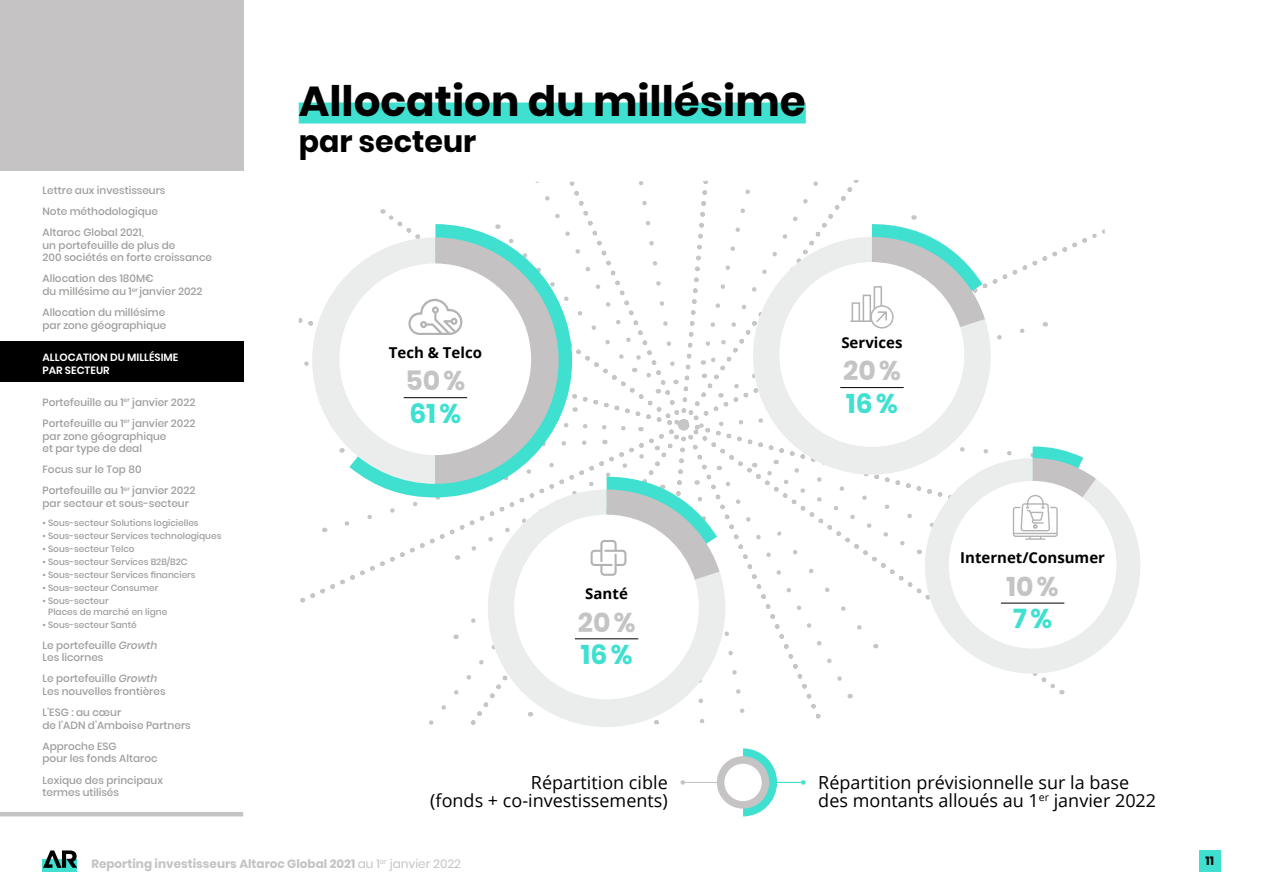
<style>
.page{position:relative;width:1263px;height:893px;background:#fff}
.page>*{position:absolute;margin:0;border:0;box-sizing:border-box;transform-origin:0 0}
.T1{font:700 42px "Poppins";color:#000}
.T2{font:700 30px "Poppins";color:#000}
.t1{font:700 27px "Poppins";color:#c5c3c4}
.t2{font:700 27px "Poppins";color:#40e0d1}
.t3{font:18px/18px "Open Sans";color:#000}
.t4{font:700 15px "Open Sans";color:#000}
.t5{font:700 12px "Poppins";color:#c5c3c4}
.t6{font:700 12px "Poppins";color:#000}
.SOMMAIRE{font:500 10.5px/12.6px "Poppins";color:#9d9d9c}
.t7{font:600 10.5px/12.6px "Poppins";color:#fff}
.SOMMAIRE_Focus{font:500 9px/10.8px "Poppins";color:#9d9d9c}
.s1{font-style:italic}
.s2{font-weight:400}
</style>
<div class="page">
<div style="left:1199px;top:850px;width:21px;height:22px;background:#40e0d1"></div>
<div style="left:43px;top:859px;width:34px;height:13px;background:#40e0d1"></div>
<svg style="left:43px;top:850px;width:34px;height:18px"></svg>
<div style="left:0;top:0;width:243px;height:170px;background:#c5c3c4"></div>
<hr style="left:0;top:812px;width:243px;height:4px;background:#c5c3c4">
<div style="left:299px;top:103px;width:507px;height:21px;background:#40e0d1"></div>
<svg style="left:1115px;top:497px;width:25px;height:138px;fill:#ebeded"></svg>
<svg style="left:299px;top:180px;width:816px;height:547px"></svg>
<hr style="left:683px;top:782px;width:54px;height:1px;background:#c5c3c4">
<svg style="left:680px;top:780px;width:5px;height:5px"></svg>
<svg style="left:743px;top:748px;width:62px;height:68px"></svg>
<div style="left:721px;top:760px;width:44px;height:45px;background:#fff;border-radius:50%"></div>
<div style="left:717px;top:756px;width:52px;height:53px;border:8px solid #c5c3c4;border-radius:50%"></div>
<div style="left:0;top:341px;width:243px;height:41px;background:#000"></div>
<p class="SOMMAIRE" style="left:43px;top:184px;width:124px">Lettre aux investisseurs</p>
<p class="SOMMAIRE" style="left:43px;top:205px;width:117px">Note méthodologique</p>
<p class="SOMMAIRE" style="left:43px;top:226px;width:171px">Altaroc Global 2021,<br>un portefeuille de plus de<br>200 sociétés en forte croissance</p>
<p class="SOMMAIRE" style="left:43px;top:272px;width:161px">Allocation des 180M€<br>du millésime au 1<sup>er</sup> janvier 2022</p>
<p class="SOMMAIRE" style="left:43px;top:306px;width:125px">Allocation du millésime par zone géographique</p>
<p class="t7" style="left:43px;top:351px;width:137px">ALLOCATION DU MILLÉSIME<br>PAR SECTEUR</p>
<p class="SOMMAIRE" style="left:43px;top:396px;width:154px">Portefeuille au 1<sup>er</sup> janvier 2022</p>
<p class="SOMMAIRE" style="left:43px;top:417px;width:154px">Portefeuille au 1<sup>er</sup> janvier 2022 par zone géographique<br>et par type de deal</p>
<p class="SOMMAIRE" style="left:43px;top:463px;width:101px">Focus sur le Top 80</p>
<p class="SOMMAIRE" style="left:43px;top:484px;width:154px">Portefeuille au 1<sup>er</sup> janvier 2022 par secteur et sous-secteur</p>
<p class="SOMMAIRE_Focus" style="left:43px;top:518px;width:158px">• Sous-secteur Solutions logicielles</p>
<p class="SOMMAIRE_Focus" style="left:43px;top:531px;width:180px">• Sous-secteur Services technologiques</p>
<p class="SOMMAIRE_Focus" style="left:43px;top:544px;width:94px">• Sous-secteur Telco</p>
<p class="SOMMAIRE_Focus" style="left:43px;top:557px;width:147px">• Sous-secteur Services B2B/B2C</p>
<p class="SOMMAIRE_Focus" style="left:43px;top:569px;width:155px">• Sous-secteur Services financiers</p>
<p class="SOMMAIRE_Focus" style="left:43px;top:582px;width:117px">• Sous-secteur Consumer</p>
<p class="SOMMAIRE_Focus" style="left:48px;top:595px;width:121px;text-indent:-6px">• Sous-secteur<br>Places de marché en ligne</p>
<p class="SOMMAIRE_Focus" style="left:43px;top:619px;width:96px">• Sous-secteur Santé</p>
<p class="SOMMAIRE" style="left:43px;top:639px;width:116px">Le portefeuille <span class="s1">Growth<br></span>Les licornes</p>
<p class="SOMMAIRE" style="left:43px;top:672px;width:125px">Le portefeuille <span class="s1">Growth<br></span>Les nouvelles frontières</p>
<p class="SOMMAIRE" style="left:43px;top:706px;width:150px">L’ESG : au cœur<br>de l’ADN d’Amboise Partners</p>
<p class="SOMMAIRE" style="left:43px;top:740px;width:117px">Approche ESG<br>pour les fonds Altaroc</p>
<p class="SOMMAIRE" style="left:43px;top:774px;width:122px">Lexique des principaux termes utilisés</p>
<p class="T1" style="left:299px;top:77px;width:508px">Allocation du millésime</p>
<p class="T2" style="left:299px;top:124px;width:179px">par secteur</p>
<p class="t4" style="left:389px;top:342px;width:95px">Tech &amp; Telco</p>
<p class="t1" style="left:405px;top:365px;width:61px">50%</p>
<p class="t2" style="left:410px;top:398px;width:53px">61%</p>
<p class="t4" style="left:585px;top:583px;width:44px">Santé</p>
<p class="t1" style="left:578px;top:606px;width:59px">20%</p>
<p class="t2" style="left:581px;top:639px;width:53px">16%</p>
<p class="t3" style="left:531px;top:773px;width:138px">Répartition cible</p>
<p class="t3" style="left:430px;top:791px;width:239px">(fonds + co-investissements)</p>
<p class="t4" style="left:841px;top:332px;width:63px">Services</p>
<p class="t1" style="left:843px;top:355px;width:59px">20%</p>
<p class="t2" style="left:846px;top:388px;width:53px">16%</p>
<p class="t4" style="left:960px;top:547px;width:146px">Internet/Consumer</p>
<p class="t1" style="left:1006px;top:571px;width:54px">10%</p>
<p class="t2" style="left:1013px;top:603px;width:40px">7%</p>
<p class="t3" style="left:818px;top:773px;width:339px">Répartition prévisionnelle sur la base des montants alloués au 1<sup>er</sup> janvier 2022</p>
<p class="t5" style="left:91px;top:857px;width:371px">Reporting investisseurs Altaroc Global 2021 <span class="s2">au 1</span><sup>er</sup> <span class="s2">janvier 2022</span></p>
<p class="t6" style="left:1205px;top:853px;width:10px">11</p>
</div>
